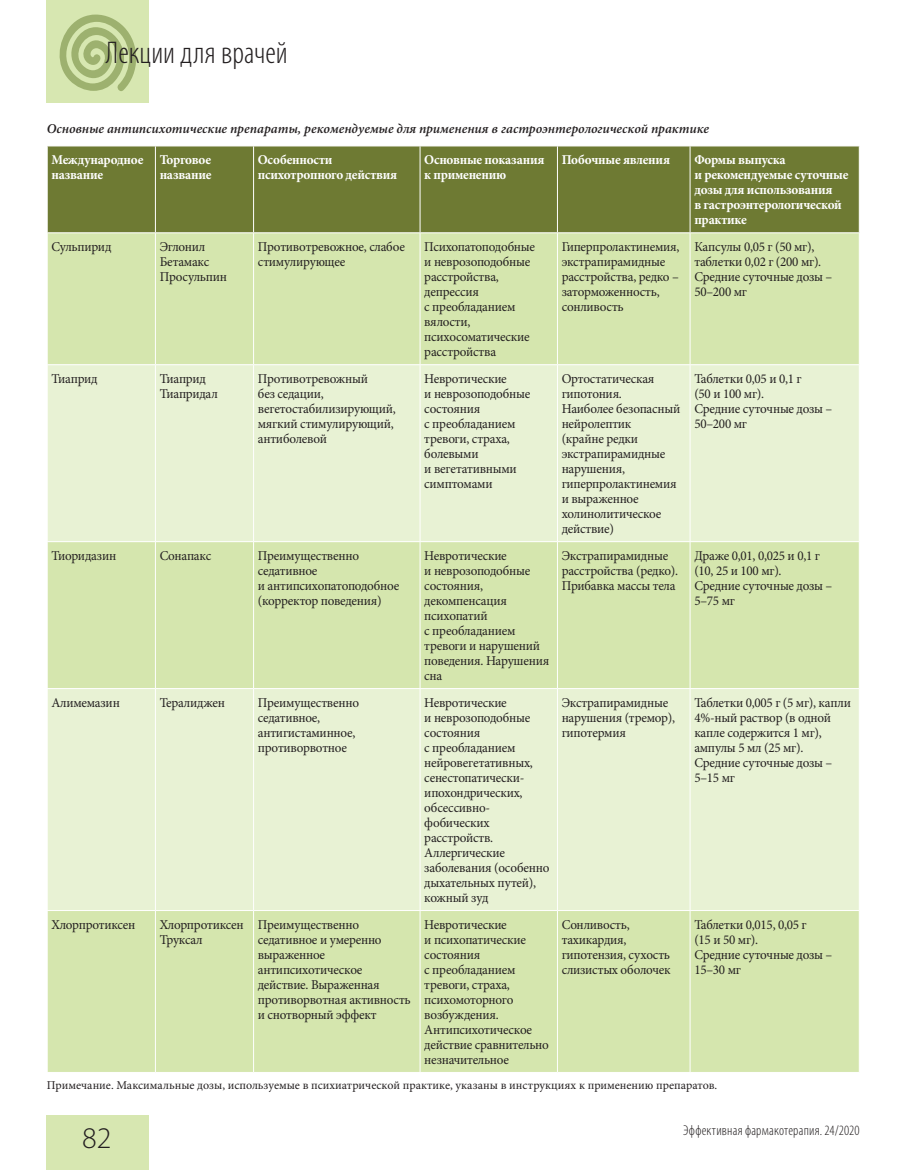
<style>
.page{position:relative;width:915px;height:1170px;background:#fff}
.page>*{position:absolute;margin:0;border:0;box-sizing:border-box;transform-origin:0 0}
.t1{font:300 condensed 31.5px "Myriad Pro";color:#231f20}
.t2{font:300 30px "Myriad Pro";color:#231f20}
.t3{font:300 condensed 14.25px "Myriad Pro";letter-spacing:.015em;color:#231f20}
.t4{font:13.5px/15px "Minion Pro";letter-spacing:-.02em;color:#231f20}
.t5{font:700 13.5px/15px "Minion Pro";letter-spacing:-.02em;color:#fff}
.t6{font:italic 600 13.5px "Minion Pro";letter-spacing:-.005em;color:#231f20}
.t7{font:12px "Minion Pro";color:#231f20}
</style>
<div class="page">
<div style="left:47px;top:1114px;width:102px;height:55px;background:#d7e7b1"></div>
<div style="left:47px;top:0;width:102px;height:102px;background:#d7e7b1"></div>
<svg style="left:59px;top:15px;width:78px;height:76px"></svg>
<div style="left:48px;top:147px;width:810px;height:85px;background:#6e7a33"></div>
<div style="left:48px;top:233px;width:810px;height:838px;background:#d5e6ae"></div>
<svg style="left:48px;top:365px;width:810px;height:545px;background:#e2eec9"></svg>
<hr style="left:155px;top:146px;width:1px;height:86px;background:#fff">
<hr style="left:253px;top:146px;width:1px;height:86px;background:#fff">
<hr style="left:419px;top:146px;width:1px;height:86px;background:#fff">
<hr style="left:557px;top:146px;width:1px;height:86px;background:#fff">
<hr style="left:689px;top:146px;width:1px;height:86px;background:#fff">
<hr style="left:155px;top:233px;width:1px;height:131px;background:#fff">
<hr style="left:253px;top:233px;width:1px;height:131px;background:#fff">
<hr style="left:419px;top:233px;width:1px;height:131px;background:#fff">
<hr style="left:557px;top:233px;width:1px;height:131px;background:#fff">
<hr style="left:689px;top:233px;width:1px;height:131px;background:#fff">
<hr style="left:47px;top:364px;width:108px;height:1px;background:#fff">
<hr style="left:155px;top:364px;width:98px;height:1px;background:#fff">
<hr style="left:155px;top:365px;width:1px;height:176px;background:#fff">
<hr style="left:253px;top:364px;width:167px;height:1px;background:#fff">
<hr style="left:253px;top:365px;width:1px;height:176px;background:#fff">
<hr style="left:420px;top:364px;width:137px;height:1px;background:#fff">
<hr style="left:419px;top:365px;width:1px;height:176px;background:#fff">
<hr style="left:557px;top:364px;width:132px;height:1px;background:#fff">
<hr style="left:557px;top:365px;width:1px;height:176px;background:#fff">
<hr style="left:689px;top:364px;width:170px;height:1px;background:#fff">
<hr style="left:689px;top:365px;width:1px;height:176px;background:#fff">
<hr style="left:47px;top:541px;width:108px;height:1px;background:#fff">
<hr style="left:155px;top:541px;width:98px;height:1px;background:#fff">
<hr style="left:155px;top:542px;width:1px;height:146px;background:#fff">
<hr style="left:253px;top:541px;width:167px;height:1px;background:#fff">
<hr style="left:253px;top:542px;width:1px;height:146px;background:#fff">
<hr style="left:420px;top:541px;width:137px;height:1px;background:#fff">
<hr style="left:419px;top:542px;width:1px;height:146px;background:#fff">
<hr style="left:557px;top:541px;width:132px;height:1px;background:#fff">
<hr style="left:557px;top:542px;width:1px;height:146px;background:#fff">
<hr style="left:689px;top:541px;width:170px;height:1px;background:#fff">
<hr style="left:689px;top:542px;width:1px;height:146px;background:#fff">
<hr style="left:47px;top:688px;width:108px;height:1px;background:#fff">
<hr style="left:155px;top:688px;width:98px;height:1px;background:#fff">
<hr style="left:155px;top:689px;width:1px;height:221px;background:#fff">
<hr style="left:253px;top:688px;width:167px;height:1px;background:#fff">
<hr style="left:253px;top:689px;width:1px;height:221px;background:#fff">
<hr style="left:420px;top:688px;width:137px;height:1px;background:#fff">
<hr style="left:419px;top:689px;width:1px;height:221px;background:#fff">
<hr style="left:557px;top:688px;width:132px;height:1px;background:#fff">
<hr style="left:557px;top:689px;width:1px;height:221px;background:#fff">
<hr style="left:689px;top:688px;width:170px;height:1px;background:#fff">
<hr style="left:689px;top:689px;width:1px;height:221px;background:#fff">
<hr style="left:47px;top:910px;width:108px;height:1px;background:#fff">
<hr style="left:155px;top:910px;width:98px;height:1px;background:#fff">
<hr style="left:155px;top:910px;width:1px;height:161px;background:#fff">
<hr style="left:253px;top:910px;width:167px;height:1px;background:#fff">
<hr style="left:253px;top:910px;width:1px;height:161px;background:#fff">
<hr style="left:420px;top:910px;width:137px;height:1px;background:#fff">
<hr style="left:419px;top:910px;width:1px;height:161px;background:#fff">
<hr style="left:557px;top:910px;width:132px;height:1px;background:#fff">
<hr style="left:557px;top:910px;width:1px;height:161px;background:#fff">
<hr style="left:689px;top:910px;width:170px;height:1px;background:#fff">
<hr style="left:689px;top:910px;width:1px;height:161px;background:#fff">
<h1 class="t1" style="left:106px;top:34px;width:183px">Лекции для врачей</h1>
<p class="t6" style="left:47px;top:119px;width:663px">Основные антипсихотические препараты, рекомендуемые для применения в гастроэнтерологической практике</p>
<p class="t5" style="left:51px;top:152px;width:93px">Международное название</p>
<p class="t5" style="left:160px;top:152px;width:53px">Торговое название</p>
<p class="t5" style="left:258px;top:152px;width:141px">Особенности психотропного действия</p>
<p class="t5" style="left:424px;top:152px;width:122px">Основные показания к применению</p>
<p class="t5" style="left:561px;top:152px;width:110px">Побочные явления</p>
<p class="t5" style="left:694px;top:152px;width:155px">Формы выпуска<br>и рекомендуемые суточные дозы для использования<br>в гастроэнтерологической практике</p>
<p class="t4" style="left:51px;top:239px;width:61px">Сульпирид</p>
<p class="t4" style="left:160px;top:239px;width:69px">Эглонил<br>Бетамакс<br>Просульпин</p>
<p class="t4" style="left:258px;top:239px;width:148px">Противотревожное, слабое стимулирующее</p>
<p class="t4" style="left:424px;top:239px;width:112px">Психопатоподобные и неврозоподобные расстройства, депрессия<br>с преобладанием вялости, психосоматические расстройства</p>
<p class="t4" style="left:561px;top:239px;width:119px">Гиперпролактинемия, экстрапирамидные расстройства, редко – заторможенность, сонливость</p>
<p class="t4" style="left:694px;top:239px;width:140px">Капсулы 0,05 г (50 мг), таблетки 0,02 г (200 мг).<br>Средние суточные дозы –<br>50–200 мг</p>
<p class="t4" style="left:51px;top:371px;width:48px">Тиаприд</p>
<p class="t4" style="left:160px;top:371px;width:60px">Тиаприд<br>Тиапридал</p>
<p class="t4" style="left:258px;top:371px;width:139px">Противотревожный<br>без седации, вегетостабилизирующий, мягкий стимулирующий, антиболевой</p>
<p class="t4" style="left:424px;top:371px;width:107px">Невротические<br>и неврозоподобные состояния<br>с преобладанием тревоги, страха, болевыми<br>и вегетативными симптомами</p>
<p class="t4" style="left:561px;top:371px;width:120px">Ортостатическая гипотония.<br>Наиболее безопасный нейролептик<br>(крайне редки экстрапирамидные нарушения, гиперпролактинемия и выраженное холинолитическое действие)</p>
<p class="t4" style="left:694px;top:371px;width:140px">Таблетки 0,05 и 0,1 г<br>(50 и 100 мг).<br>Средние суточные дозы –<br>50–200 мг</p>
<p class="t4" style="left:51px;top:548px;width:66px">Тиоридазин</p>
<p class="t4" style="left:160px;top:548px;width:53px">Сонапакс</p>
<p class="t4" style="left:258px;top:548px;width:143px">Преимущественно седативное<br>и антипсихопатоподобное (корректор поведения)</p>
<p class="t4" style="left:424px;top:548px;width:126px">Невротические<br>и неврозоподобные состояния, декомпенсация психопатий<br>с преобладанием тревоги и нарушений поведения. Нарушения сна</p>
<p class="t4" style="left:561px;top:548px;width:118px">Экстрапирамидные расстройства (редко).<br>Прибавка массы тела</p>
<p class="t4" style="left:694px;top:548px;width:140px">Драже 0,01, 0,025 и 0,1 г (10, 25 и 100 мг).<br>Средние суточные дозы –<br>5–75 мг</p>
<p class="t4" style="left:51px;top:695px;width:70px">Алимемазин</p>
<p class="t4" style="left:160px;top:695px;width:67px">Тералиджен</p>
<p class="t4" style="left:258px;top:695px;width:103px">Преимущественно седативное, антигистаминное, противорвотное</p>
<p class="t4" style="left:424px;top:695px;width:127px">Невротические<br>и неврозоподобные состояния<br>с преобладанием нейровегетативных, сенестопатически&shy;ипохондрических, обсессивно&shy;фобических расстройств.<br>Аллергические заболевания (особенно дыхательных путей), кожный зуд</p>
<p class="t4" style="left:561px;top:695px;width:115px">Экстрапирамидные нарушения (тремор), гипотермия</p>
<p class="t4" style="left:694px;top:695px;width:158px">Таблетки 0,005 г (5 мг), капли<br>4%-ный раствор (в одной капле содержится 1 мг), ампулы 5 мл (25 мг).<br>Средние суточные дозы –<br>5–15 мг</p>
<p class="t4" style="left:51px;top:916px;width:86px">Хлорпротиксен</p>
<p class="t4" style="left:160px;top:916px;width:86px">Хлорпротиксен<br>Труксал</p>
<p class="t4" style="left:258px;top:916px;width:154px">Преимущественно седативное и умеренно выраженное антипсихотическое действие. Выраженная противорвотная активность и снотворный эффект</p>
<p class="t4" style="left:424px;top:916px;width:126px">Невротические<br>и психопатические состояния<br>с преобладанием тревоги, страха, психомоторного возбуждения.<br>Антипсихотическое действие сравнительно незначительное</p>
<p class="t4" style="left:561px;top:916px;width:110px">Сонливость, тахикардия, гипотензия, сухость слизистых оболочек</p>
<p class="t4" style="left:694px;top:916px;width:140px">Таблетки 0,015, 0,05 г<br>(15 и 50 мг).<br>Средние суточные дозы –<br>15–30 мг</p>
<p class="t7" style="left:47px;top:1076px;width:671px">Примечание. Максимальные дозы, используемые в психиатрической практике, указаны в инструкциях к применению препаратов.</p>
<h2 class="t2" style="left:82px;top:1119px;width:31px">82</h2>
<p class="t3" style="left:683px;top:1121px;width:178px">Эффективная фармакотерапия. 24/2020</p>
</div>
